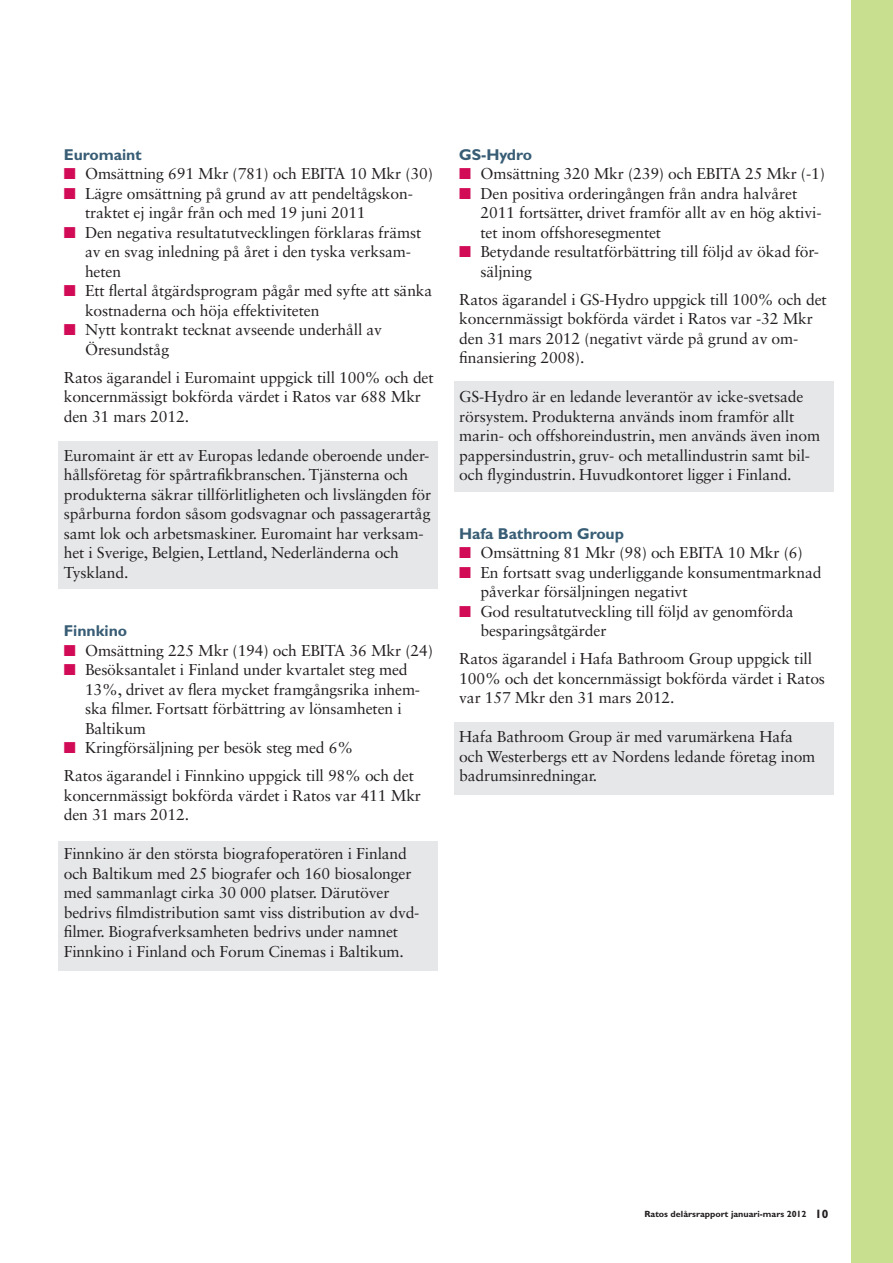
<style>
.page{position:relative;width:893px;height:1263px;background:#fff}
.page>*{position:absolute;margin:0;border:0;box-sizing:border-box;transform-origin:0 0}
.xBrödtext_1{font:15.75px/19.5px "Sabon LT Std";letter-spacing:-.01em;color:#231f20}
.xMellanrubrik{font:700 15.75px "Gill Sans MT Std";letter-spacing:-.005em;color:#385d75}
.t1{font:700 9px "Gill Sans MT Std";color:#231f20}
.s1{color:#d10b56}
.s2{font-size:12px}
</style>
<div class="page">
<div style="left:851px;top:0;width:42px;height:1263px;background:#c7df8e"></div>
<div style="left:455px;top:723px;width:379px;height:72px;background:#e6e7e9"></div>
<div style="left:455px;top:381px;width:379px;height:111px;background:#e6e7e9"></div>
<div style="left:58px;top:841px;width:379px;height:129px;background:#e6e7e9"></div>
<div style="left:58px;top:441px;width:379px;height:147px;background:#e6e7e9"></div>
<p class="xMellanrubrik" style="left:64px;top:144px;width:80px">Euromaint</p>
<p class="xBrödtext_1" style="left:64px;top:164px;width:371px"><span class="s1">■</span> Omsättning 691 Mkr (781) och EBITA 10 Mkr (30)</p>
<p class="xBrödtext_1" style="left:85px;top:183px;width:329px;text-indent:-21px"><span class="s1">■</span> Lägre omsättning på grund av att pendeltågskon&shy;traktet ej ingår från och med 19 juni 2011</p>
<p class="xBrödtext_1" style="left:85px;top:222px;width:338px;text-indent:-21px"><span class="s1">■</span> Den negativa resultatutvecklingen förklaras främst av en svag inledning på året i den tyska verksam&shy;heten</p>
<p class="xBrödtext_1" style="left:85px;top:281px;width:349px;text-indent:-21px"><span class="s1">■</span> Ett flertal åtgärdsprogram pågår med syfte att sänka kostnaderna och höja effektiviteten</p>
<p class="xBrödtext_1" style="left:85px;top:320px;width:299px;text-indent:-21px"><span class="s1">■</span> Nytt kontrakt tecknat avseende underhåll av<br>Öresundståg</p>
<p class="xBrödtext_1" style="left:64px;top:367px;width:371px">Ratos ägarandel i Euromaint uppgick till 100% och det koncernmässigt bokförda värdet i Ratos var 688 Mkr den 31 mars 2012.</p>
<p class="xBrödtext_1" style="left:64px;top:445px;width:369px">Euromaint är ett av Europas ledande oberoende under&shy;hållsföretag för spårtrafikbranschen. Tjänsterna och produkterna säkrar tillförlitligheten och livslängden för spårburna fordon såsom godsvagnar och passagerartåg samt lok och arbetsmaskiner. Euromaint har verksam&shy;het i Sverige, Belgien, Lettland, Nederländerna och Tyskland.</p>
<p class="xMellanrubrik" style="left:64px;top:621px;width:65px">Finnkino</p>
<p class="xBrödtext_1" style="left:64px;top:640px;width:371px"><span class="s1">■</span> Omsättning 225 Mkr (194) och EBITA 36 Mkr (24)</p>
<p class="xBrödtext_1" style="left:85px;top:660px;width:337px;text-indent:-21px"><span class="s1">■</span> Besöksantalet i Finland under kvartalet steg med 13%, drivet av flera mycket framgångsrika inhem&shy;ska filmer. Fortsatt förbättring av lönsamheten i Baltikum</p>
<p class="xBrödtext_1" style="left:64px;top:738px;width:291px"><span class="s1">■</span> Kringförsäljning per besök steg med 6%</p>
<p class="xBrödtext_1" style="left:64px;top:766px;width:359px">Ratos ägarandel i Finnkino uppgick till 98% och det koncernmässigt bokförda värdet i Ratos var 411 Mkr den 31 mars 2012.</p>
<p class="xBrödtext_1" style="left:64px;top:844px;width:357px">Finnkino är den största biografoperatören i Finland och Baltikum med 25 biografer och 160 biosalonger med sammanlagt cirka 30 000 platser. Därutöver bedrivs filmdistribution samt viss distribution av dvd&shy;filmer. Biografverksamheten bedrivs under namnet Finnkino i Finland och Forum Cinemas i Baltikum.</p>
<p class="xMellanrubrik" style="left:459px;top:144px;width:74px">GS-Hydro</p>
<p class="xBrödtext_1" style="left:459px;top:164px;width:367px"><span class="s1">■</span> Omsättning 320 Mkr (239) och EBITA 25 Mkr (-1)</p>
<p class="xBrödtext_1" style="left:480px;top:183px;width:343px;text-indent:-21px"><span class="s1">■</span> Den positiva orderingången från andra halvåret<br>2011 fortsätter, drivet framför allt av en hög aktivi&shy;tet inom offshoresegmentet</p>
<p class="xBrödtext_1" style="left:480px;top:242px;width:340px;text-indent:-21px"><span class="s1">■</span> Betydande resultatförbättring till följd av ökad för&shy;säljning</p>
<p class="xBrödtext_1" style="left:459px;top:289px;width:369px">Ratos ägarandel i GS-Hydro uppgick till 100% och det koncernmässigt bokförda värdet i Ratos var -32 Mkr den 31 mars 2012 (negativt värde på grund av om&shy;finansiering 2008).</p>
<p class="xBrödtext_1" style="left:459px;top:387px;width:362px">GS-Hydro är en ledande leverantör av icke-svetsade rörsystem. Produkterna används inom framför allt marin- och offshoreindustrin, men används även inom pappersindustrin, gruv- och metallindustrin samt bil&shy;och flygindustrin. Huvudkontoret ligger i Finland.</p>
<p class="xMellanrubrik" style="left:459px;top:523px;width:166px">Hafa Bathroom Group</p>
<p class="xBrödtext_1" style="left:459px;top:543px;width:345px"><span class="s1">■</span> Omsättning 81 Mkr (98) och EBITA 10 Mkr (6)</p>
<p class="xBrödtext_1" style="left:480px;top:562px;width:343px;text-indent:-21px"><span class="s1">■</span> En fortsatt svag underliggande konsumentmarknad påverkar försäljningen negativt</p>
<p class="xBrödtext_1" style="left:480px;top:601px;width:315px;text-indent:-21px"><span class="s1">■</span> God resultatutveckling till följd av genomförda besparingsåtgärder</p>
<p class="xBrödtext_1" style="left:459px;top:649px;width:367px">Ratos ägarandel i Hafa Bathroom Group uppgick till<br>100% och det koncernmässigt bokförda värdet i Ratos var 157 Mkr den 31 mars 2012.</p>
<p class="xBrödtext_1" style="left:459px;top:727px;width:358px">Hafa Bathroom Group är med varumärkena Hafa och Westerbergs ett av Nordens ledande företag inom badrumsinredningar.</p>
<p class="t1" style="left:644px;top:1209px;width:185px">Ratos delårsrapport januari-mars 2012 <span class="s2">10</span></p>
</div>
